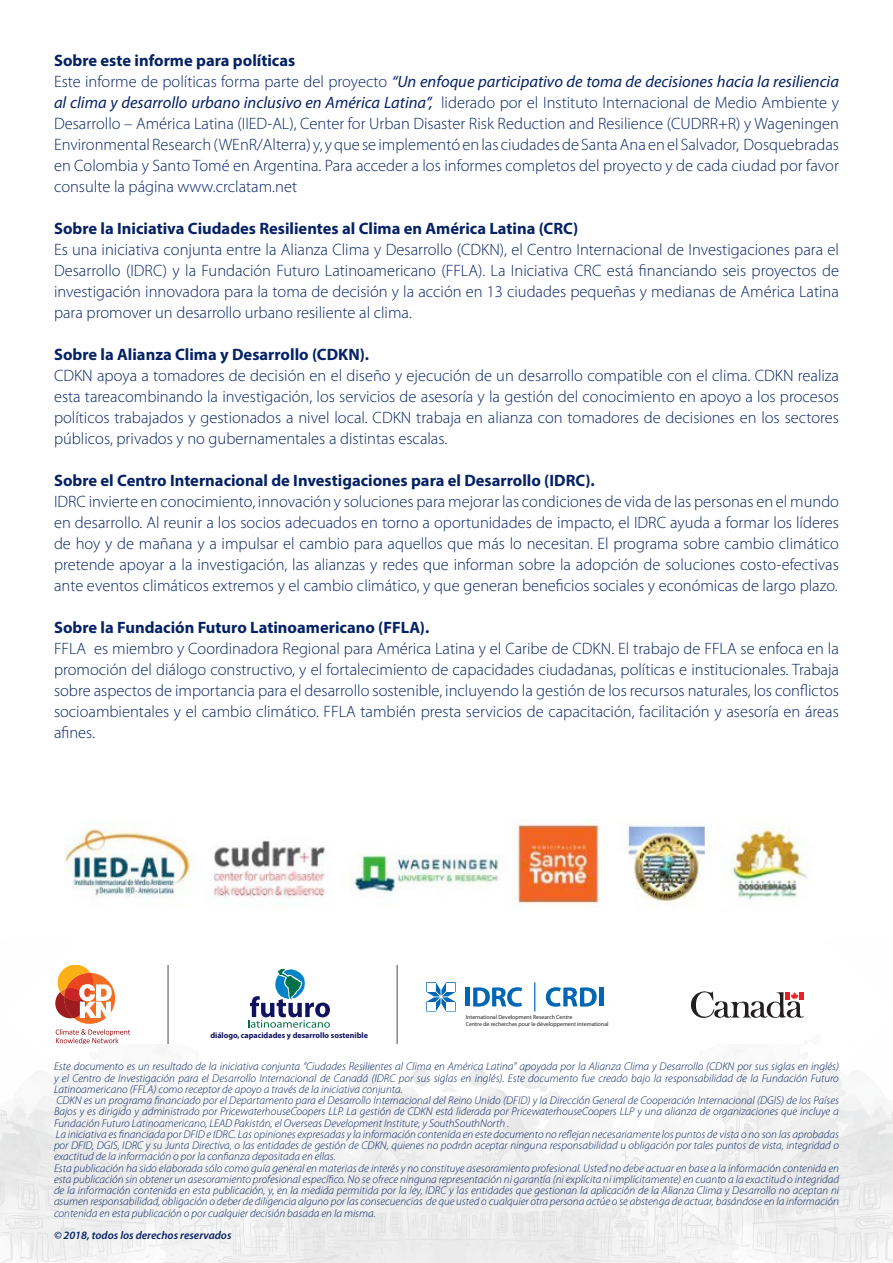
<style>
.page{position:relative;width:893px;height:1263px;background:#fff}
.page>*{position:absolute;margin:0;border:0;box-sizing:border-box;transform-origin:0 0}
.t1{font:300 16.5px/21px "Myriad Pro";color:#052265;text-align:justify}
.t2{font:700 16.5px "Myriad Pro";color:#052265}
.t3{font:italic 300 11.25px/11.2px "Myriad Pro";color:#052265;text-align:justify}
.t4{font:italic 600 11.25px "Myriad Pro";color:#052265}
.t5{font:700 8.1px "Myriad Pro";color:#11125f}
.t6{font:5.85px/6.4px "Myriad Pro";color:#231f20}
.s1{font-weight:400;font-style:italic}
</style>
<div class="page">
<img style="left:0;top:965px;width:893px;height:298px">
<div style="left:55px;top:966px;width:749px;height:77px;background:#fff"></div>
<svg style="left:691px;top:991px;width:113px;height:27px"></svg>
<svg style="left:426px;top:982px;width:30px;height:29px"></svg>
<hr style="left:466px;top:987px;width:4px;height:19px;background:#0166b3">
<svg style="left:473px;top:987px;width:49px;height:20px"></svg>
<svg style="left:546px;top:987px;width:51px;height:20px"></svg>
<hr style="left:599px;top:987px;width:4px;height:19px;background:#0166b3">
<svg style="left:534px;top:982px;width:1px;height:29px"></svg>
<div style="left:427px;top:983px;width:9px;height:9px;background:#fff"></div>
<div style="left:446px;top:983px;width:9px;height:9px;background:#fff"></div>
<div style="left:427px;top:1002px;width:9px;height:9px;background:#fff"></div>
<div style="left:446px;top:1002px;width:9px;height:9px;background:#fff"></div>
<svg style="left:56px;top:1029px;width:74px;height:14px"></svg>
<div style="left:64px;top:973px;width:51px;height:51px;background:#f36e21;border-radius:50%"></div>
<svg style="left:55px;top:966px;width:57px;height:52px"></svg>
<svg style="left:248px;top:968px;width:82px;height:60px"></svg>
<hr style="left:168px;top:966px;width:1px;height:77px;background:#484b4d">
<hr style="left:397px;top:966px;width:1px;height:77px;background:#484b4d">
<img style="left:64px;top:818px;width:744px;height:89px">
<p class="t2" style="left:54px;top:50px;width:243px">Sobre este informe para políticas</p>
<p class="t1" style="left:54px;top:71px;width:786px">Este informe de políticas forma parte del proyecto <span class="s1">“Un enfoque participativo de toma de decisiones hacia la resiliencia al clima y desarrollo urbano inclusivo en América Latina”,</span> liderado por el Instituto Internacional de Medio Ambiente y Desarrollo – América Latina (IIED-AL), Center for Urban Disaster Risk Reduction and Resilience (CUDRR+R) y Wageningen Environmental Research (WEnR/Alterra) y, y que se implementó en las ciudades de Santa Ana en el Salvador, Dosquebradas en Colombia y Santo Tomé en Argentina. Para acceder a los informes completos del proyecto y de cada ciudad por favor consulte la página www.crclatam.net</p>
<p class="t2" style="left:54px;top:218px;width:526px">Sobre la Iniciativa Ciudades Resilientes al Clima en América Latina (CRC)</p>
<p class="t1" style="left:54px;top:239px;width:787px">Es una iniciativa conjunta entre la Alianza Clima y Desarrollo (CDKN), el Centro Internacional de Investigaciones para el Desarrollo (IDRC) y la Fundación Futuro Latinoamericano (FFLA). La Iniciativa CRC está financiando seis proyectos de investigación innovadora para la toma de decisión y la acción en 13 ciudades pequeñas y medianas de América Latina para promover un desarrollo urbano resiliente al clima.</p>
<p class="t2" style="left:54px;top:344px;width:317px">Sobre la Alianza Clima y Desarrollo (CDKN).</p>
<p class="t1" style="left:54px;top:365px;width:787px">CDKN apoya a tomadores de decisión en el diseño y ejecución de un desarrollo compatible con el clima. CDKN realiza esta tareacombinando la investigación, los servicios de asesoría y la gestión del conocimiento en apoyo a los procesos políticos trabajados y gestionados a nivel local. CDKN trabaja en alianza con tomadores de decisiones en los sectores públicos, privados y no gubernamentales a distintas escalas.</p>
<p class="t2" style="left:54px;top:470px;width:542px">Sobre el Centro Internacional de Investigaciones para el Desarrollo (IDRC).</p>
<p class="t1" style="left:54px;top:491px;width:787px">IDRC invierte en conocimiento, innovación y soluciones para mejorar las condiciones de vida de las personas en el mundo en desarrollo. Al reunir a los socios adecuados en torno a oportunidades de impacto, el IDRC ayuda a formar los líderes de hoy y de mañana y a impulsar el cambio para aquellos que más lo necesitan. El programa sobre cambio climático pretende apoyar a la investigación, las alianzas y redes que informan sobre la adopción de soluciones costo-efectivas ante eventos climáticos extremos y el cambio climático, y que generan beneficios sociales y económicas de largo plazo.</p>
<p class="t2" style="left:54px;top:617px;width:377px">Sobre la Fundación Futuro Latinoamericano (FFLA).</p>
<p class="t1" style="left:54px;top:638px;width:786px">FFLA es miembro y Coordinadora Regional para América Latina y el Caribe de CDKN. El trabajo de FFLA se enfoca en la promoción del diálogo constructivo, y el fortalecimiento de capacidades ciudadanas, políticas e institucionales. Trabaja sobre aspectos de importancia para el desarrollo sostenible, incluyendo la gestión de los recursos naturales, los conflictos socioambientales y el cambio climático. FFLA también presta servicios de capacitación, facilitación y asesoría en áreas afines.</p>
<p class="t5" style="left:210px;top:1030px;width:159px">diálogo, capacidades y desarrollo sostenible</p>
<p class="t6" style="left:466px;top:1014px;width:144px">International Development Research Centre<br>Centre de recherches pour le développement international</p>
<p class="t3" style="left:54px;top:1061px;width:786px">Este documento es un resultado de la iniciativa conjunta “Ciudades Resilientes al Clima en América Latina” apoyada por la Alianza Clima y Desarrollo (CDKN por sus siglas en inglés) y el Centro de Investigación para el Desarrollo Internacional de Canadá (IDRC por sus siglas en inglés). Este documento fue creado bajo la responsabilidad de la Fundación Futuro Latinoamericano (FFLA) como receptor de apoyo a través de la iniciativa conjunta.</p>
<p class="t3" style="left:54px;top:1095px;width:786px">CDKN es un programa financiado por el Departamento para el Desarrollo Internacional del Reino Unido (DFID) y la Dirección General de Cooperación Internacional (DGIS) de los Países Bajos y es dirigido y administrado por PricewaterhouseCoopers LLP. La gestión de CDKN está liderada por PricewaterhouseCoopers LLP y una alianza de organizaciones que incluye a Fundación Futuro Latinoamericano, LEAD Pakistán, el Overseas Development Institute, y SouthSouthNorth .</p>
<p class="t3" style="left:54px;top:1128px;width:786px">La iniciativa es financiada por DFID e IDRC. Las opiniones expresadas y la información contenida en este documento no reflejan necesariamente los puntos de vista o no son las aprobadas por DFID, DGIS, IDRC y su Junta Directiva, o las entidades de gestión de CDKN, quienes no podrán aceptar ninguna responsabilidad u obligación por tales puntos de vista, integridad o exactitud de la información o por la confianza depositada en ellas.</p>
<p class="t3" style="left:54px;top:1162px;width:787px">Esta publicación ha sido elaborada sólo como guía general en materias de interés y no constituye asesoramiento profesional. Usted no debe actuar en base a la información contenida en esta publicación sin obtener un asesoramiento profesional específico. No se ofrece ninguna representación ni garantía (ni explícita ni implícitamente) en cuanto a la exactitud o integridad de la información contenida en esta publicación, y, en la medida permitida por la ley, IDRC y las entidades que gestionan la aplicación de la Alianza Clima y Desarrollo no aceptan ni asumen responsabilidad, obligación o deber de diligencia alguno por las consecuencias de que usted o cualquier otra persona actúe o se abstenga de actuar, basándose en la información contenida en esta publicación o por cualquier decisión basada en la misma.</p>
<p class="t4" style="left:54px;top:1228px;width:179px">© 2018, todos los derechos reservados</p>
</div>
